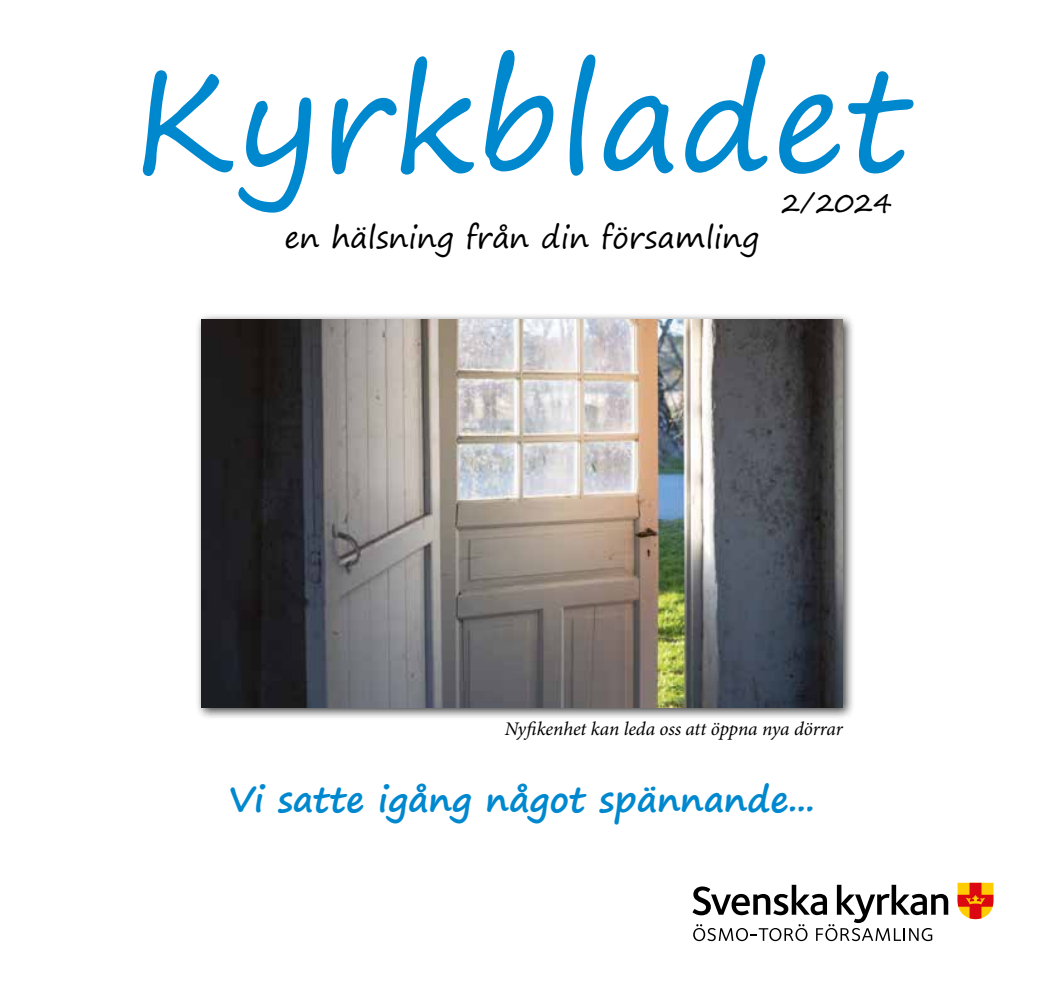
<style>
.page{position:relative;width:1042px;height:993px;background:#fff}
.page>*{position:absolute;margin:0;border:0;box-sizing:border-box;transform-origin:0 0}
.t1{font:140px "Segoe Print";color:#0088cf}
.t2{font:700 35px "Segoe Print";color:#0088cf}
.t3{font:29.75px "Segoe Print";color:#000}
.t4{font:26.25px "Segoe Print";color:#000}
.t5{font:italic 19.25px "Minion Pro";letter-spacing:-.005em;color:#000}
</style>
<div class="page">
<svg style="left:692px;top:884px;width:256px;height:56px"></svg>
<svg style="left:957px;top:882px;width:36px;height:36px"></svg>
<div style="left:195px;top:313px;width:660px;height:407px;background:#000;opacity:.75"></div>
<img style="left:201px;top:319px;width:641px;height:388px">
<h1 class="t1" style="left:133px;top:-5px;width:779px">Kyrkbladet</h1>
<h3 class="t4" style="left:781px;top:179px;width:112px">2/2024</h3>
<h3 class="t3" style="left:284px;top:211px;width:476px">en hälsning från din församling</h3>
<p class="t5" style="left:505px;top:715px;width:339px">Nyfikenhet kan leda oss att öppna nya dörrar</p>
<h2 class="t2" style="left:229px;top:766px;width:587px">Vi satte igång något spännande...</h2>
</div>
